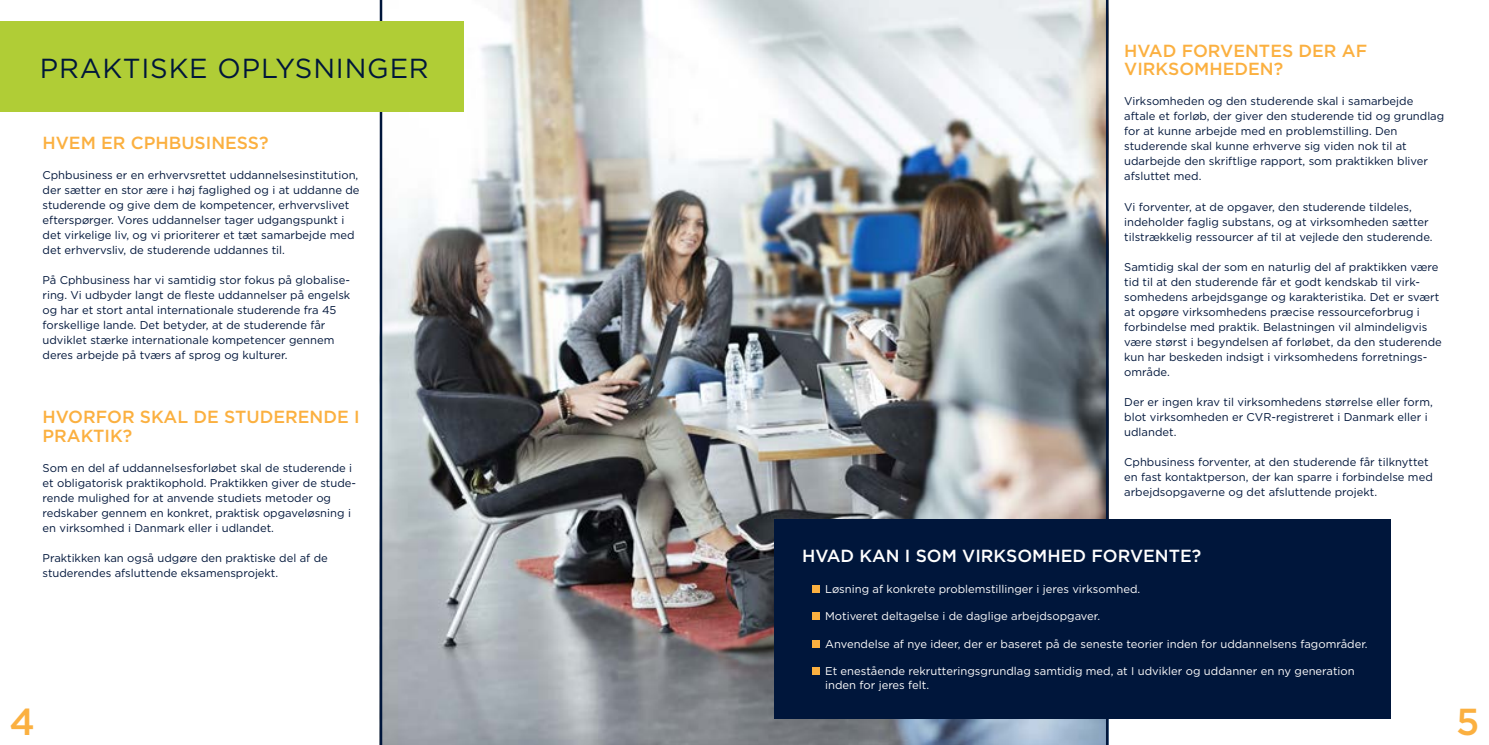
<style>
.page{position:relative;width:1489px;height:745px;background:#fff}
.page>*{position:absolute;margin:0;border:0;box-sizing:border-box;transform-origin:0 0}
.t1{font:500 37.5px "Gotham";color:#fbb040}
.t2{font:27.5px "Gotham";letter-spacing:.03em;color:#00163b}
.t3{font:500 17.5px/18.8px "Gotham";color:#fbb040}
.t4{font:500 17.5px "Gotham";color:#fff}
.t5{font:11.25px/15px "Gotham";color:#00163b}
.t6{font:11.25px/13.8px "Gotham";color:#fff}
</style>
<div class="page">
<img style="left:382px;top:0;width:723px;height:744px">
<hr style="left:380px;top:0;width:2px;height:744px;background:#00163b">
<hr style="left:1105px;top:0;width:3px;height:744px;background:#00163b">
<div style="left:773px;top:518px;width:617px;height:200px;background:#00163b"></div>
<div style="left:812px;top:584px;width:7px;height:7px;background:#fbb040"></div>
<div style="left:812px;top:612px;width:7px;height:7px;background:#fbb040"></div>
<div style="left:812px;top:639px;width:7px;height:7px;background:#fbb040"></div>
<div style="left:812px;top:667px;width:7px;height:7px;background:#fbb040"></div>
<div style="left:0;top:21px;width:463px;height:91px;background:#b0cd36"></div>
<h2 class="t2" style="left:40px;top:51px;width:390px">PRAKTISKE OPLYSNINGER</h2>
<h3 class="t3" style="left:43px;top:133px;width:227px">HVEM ER CPHBUSINESS?</h3>
<p class="t5" style="left:43px;top:167px;width:318px">Cphbusiness er en erhvervsrettet uddannelsesinstitution, der sætter en stor ære i høj faglighed og i at uddanne de studerende og give dem de kompetencer, erhvervslivet efterspørger. Vores uddannelser tager udgangspunkt i det virkelige liv, og vi prioriterer et tæt samarbejde med det erhvervsliv, de studerende uddannes til.</p>
<p class="t5" style="left:43px;top:272px;width:309px">På Cphbusiness har vi samtidig stor fokus på globalise&shy;ring. Vi udbyder langt de fleste uddannelser på engelsk og har et stort antal internationale studerende fra 45 forskellige lande. Det betyder, at de studerende får udviklet stærke internationale kompetencer gennem deres arbejde på tværs af sprog og kulturer.</p>
<h3 class="t3" style="left:43px;top:407px;width:318px">HVORFOR SKAL DE STUDERENDE I<br>PRAKTIK?</h3>
<p class="t5" style="left:43px;top:459px;width:315px">Som en del af uddannelsesforløbet skal de studerende i et obligatorisk praktikophold. Praktikken giver de stude&shy;rende mulighed for at anvende studiets metoder og redskaber gennem en konkret, praktisk opgaveløsning i en virksomhed i Danmark eller i udlandet.</p>
<p class="t5" style="left:43px;top:549px;width:287px">Praktikken kan også udgøre den praktiske del af de studerendes afsluttende eksamensprojekt.</p>
<h3 class="t3" style="left:1124px;top:41px;width:244px">HVAD FORVENTES DER AF<br>VIRKSOMHEDEN?</h3>
<p class="t5" style="left:1124px;top:94px;width:321px">Virksomheden og den studerende skal i samarbejde aftale et forløb, der giver den studerende tid og grundlag for at kunne arbejde med en problemstilling. Den studerende skal kunne erhverve sig viden nok til at udarbejde den skriftlige rapport, som praktikken bliver afsluttet med.</p>
<p class="t5" style="left:1124px;top:199px;width:310px">Vi forventer, at de opgaver, den studerende tildeles, indeholder faglig substans, og at virksomheden sætter tilstrækkelig ressourcer af til at vejlede den studerende.</p>
<p class="t5" style="left:1124px;top:259px;width:319px">Samtidig skal der som en naturlig del af praktikken være tid til at den studerende får et godt kendskab til virk&shy;somhedens arbejdsgange og karakteristika. Det er svært at opgøre virksomhedens præcise ressourceforbrug i forbindelse med praktik. Belastningen vil almindeligvis være størst i begyndelsen af forløbet, da den studerende kun har beskeden indsigt i virksomhedens forretnings&shy;område.</p>
<p class="t5" style="left:1124px;top:394px;width:310px">Der er ingen krav til virksomhedens størrelse eller form, blot virksomheden er CVR-registreret i Danmark eller i udlandet.</p>
<p class="t5" style="left:1124px;top:454px;width:310px">Cphbusiness forventer, at den studerende får tilknyttet en fast kontaktperson, der kan sparre i forbindelse med arbejdsopgaverne og det afsluttende projekt.</p>
<h3 class="t4" style="left:802px;top:544px;width:400px">HVAD KAN I SOM VIRKSOMHED FORVENTE?</h3>
<p class="t6" style="left:825px;top:581px;width:316px">Løsning af konkrete problemstillinger i jeres virksomhed.</p>
<p class="t6" style="left:825px;top:608px;width:276px">Motiveret deltagelse i de daglige arbejdsopgaver.</p>
<p class="t6" style="left:825px;top:636px;width:544px">Anvendelse af nye ideer, der er baseret på de seneste teorier inden for uddannelsens fagområder.</p>
<p class="t6" style="left:825px;top:663px;width:531px">Et enestående rekrutteringsgrundlag samtidig med, at I udvikler og uddanner en ny generation inden for jeres felt.</p>
<h1 class="t1" style="left:9px;top:696px;width:27px">4</h1>
<h1 class="t1" style="left:1455px;top:696px;width:25px">5</h1>
</div>
